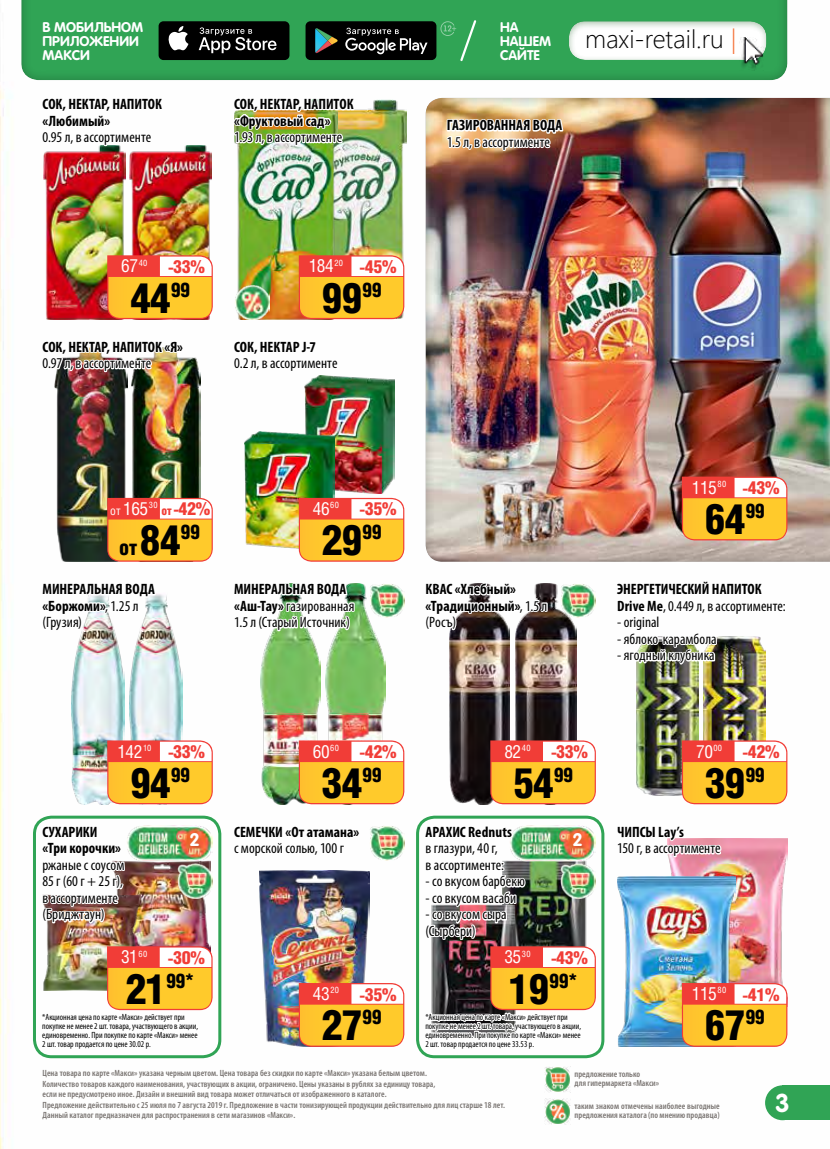
<style>
.page{position:relative;width:830px;height:1149px;background:#fff}
.page>*{position:absolute;margin:0;border:0;box-sizing:border-box;transform-origin:0 0}
.t1{font:900 42px "Helios Cond";letter-spacing:-.03em;color:#000}
.t2{font:300 25.5px "Segoe UI";color:#000}
.t3{font:700 25.5px "Rotonda C";color:#fff}
.t4{font:900 21px "Helios Cond";color:#000}
.t5{font:900 20.1px "Helios Cond";color:#000}
.t6{font:900 18px "Helios Cond";letter-spacing:-.02em;color:#f13d37}
.t7{font:700 18px "Rotonda C";color:#fff}
.t8{font:condensed 15px/16.5px "Myriad Pro";letter-spacing:.005em;color:#000}
.t9{font:700 condensed 15px/16.5px "Myriad Pro";color:#000}
.t10{font:700 13.8px/14px "Rotonda C";color:#fff}
.t11{font:600 condensed 9px/10.5px "Myriad Pro";letter-spacing:.005em;color:#787370}
.t12{font:condensed 9px/9px "Myriad Pro";color:#000}
.s1{color:#f57238}
.s2{font-family:"Helios Cond C";font-weight:400;font-size:12px}
.s3{font-family:"Helios Cond C";font-weight:400;color:#fff}
.s4{font-family:"Helios Cond C";font-weight:400;font-size:12px;color:#fff}
.s5{font-size:12px}
.s6{font-size:42px}
.s7{font-weight:400}
.s8{font-weight:700}
</style>
<div class="page">
<img style="left:0;top:89px;width:829px;height:1059px">
<div style="left:782px;top:1084px;width:47px;height:35px;background:#30a455"></div>
<div style="left:8px;top:0;width:791px;height:90px;background:#000;opacity:.3"></div>
<div style="left:158px;top:21px;width:131px;height:39px;background:#000;border-radius:5px"></div>
<svg style="left:198px;top:27px;width:78px;height:26px"></svg>
<div style="left:305px;top:21px;width:131px;height:39px;background:#000;border-radius:5px"></div>
<svg style="left:315px;top:28px;width:22px;height:26px"></svg>
<svg style="left:345px;top:28px;width:82px;height:26px"></svg>
<div style="left:554px;top:11px;width:223px;height:51px;background:#346e39;opacity:.5"></div>
<img style="left:739px;top:38px;width:23px;height:32px">
<svg style="left:440px;top:18px;width:37px;height:45px;background:#3faa61"></svg>
<img style="left:337px;top:100px;width:69px;height:219px">
<img style="left:304px;top:384px;width:90px;height:109px">
<img style="left:244px;top:431px;width:90px;height:66px">
<div style="left:412px;top:88px;width:417px;height:473px;background:#000;opacity:.3"></div>
<img style="left:702px;top:684px;width:62px;height:56px">
<img style="left:636px;top:684px;width:62px;height:56px">
<img style="left:132px;top:384px;width:69px;height:70px">
<img style="left:54px;top:384px;width:73px;height:70px">
<img style="left:234px;top:158px;width:103px;height:97px">
<img style="left:232px;top:67px;width:125px;height:91px">
<svg style="left:232px;top:255px;width:172px;height:129px"></svg>
<img style="left:44px;top:158px;width:81px;height:97px">
<img style="left:129px;top:145px;width:82px;height:110px">
<svg style="left:40px;top:0;width:148px;height:158px"></svg>
<img style="left:41px;top:255px;width:172px;height:129px">
<img style="left:259px;top:870px;width:111px;height:176px">
<svg style="left:298px;top:982px;width:106px;height:64px;background:#f9b250"></svg>
<img style="left:129px;top:651px;width:53px;height:89px">
<img style="left:71px;top:651px;width:54px;height:89px">
<img style="left:40px;top:454px;width:173px;height:197px">
<img style="left:325px;top:640px;width:60px;height:40px">
<img style="left:260px;top:640px;width:60px;height:40px">
<img style="left:232px;top:497px;width:172px;height:143px">
<img style="left:232px;top:680px;width:172px;height:189px">
<img style="left:369px;top:583px;width:35px;height:34px">
<img style="left:515px;top:583px;width:61px;height:157px">
<img style="left:449px;top:640px;width:60px;height:100px">
<svg style="left:423px;top:552px;width:125px;height:88px"></svg>
<img style="left:560px;top:583px;width:35px;height:34px">
<img style="left:445px;top:89px;width:119px;height:74px">
<img style="left:614px;top:476px;width:173px;height:208px">
<div style="left:33px;top:815px;width:188px;height:242px;border:3px solid #30a455;border-radius:17px"></div>
<img style="left:234px;top:284px;width:35px;height:35px">
<img style="left:422px;top:740px;width:365px;height:396px">
<img style="left:39px;top:740px;width:174px;height:323px">
<h3 class="t10" style="left:500px;top:20px;width:52px">НА<br>НАШЕМ<br>САЙТЕ</h3>
<h3 class="t10" style="left:43px;top:20px;width:102px">В МОБИЛЬНОМ<br>ПРИЛОЖЕНИИ<br>МАКСИ</h3>
<h2 class="t2" style="left:584px;top:18px;width:153px">maxi-retail.ru <span class="s1">|</span></h2>
<h3 class="t9" style="left:43px;top:95px;width:121px">СОК, НЕКТАР, НАПИТОК «Любимый»</h3>
<h3 class="t8" style="left:43px;top:129px;width:110px">0.95 л, в ассортименте</h3>
<h3 class="t9" style="left:234px;top:95px;width:121px">СОК, НЕКТАР, НАПИТОК «Фруктовый сад»</h3>
<h3 class="t8" style="left:234px;top:129px;width:110px">1.93 л, в ассортименте</h3>
<h3 class="t9" style="left:446px;top:117px;width:117px">ГАЗИРОВАННАЯ ВОДА</h3>
<h3 class="t8" style="left:446px;top:133px;width:104px">1.5 л, в ассортименте</h3>
<h3 class="t6" style="left:120px;top:256px;width:86px"><span class="s2">.</span><span class="s3">67</span><sup>40</sup> -33%</h3>
<h3 class="t6" style="left:307px;top:256px;width:90px"><span class="s2">.</span><span class="s3">184</span><sup>20</sup> -45%</h3>
<h1 class="t1" style="left:130px;top:273px;width:62px">44<sup>99</sup></h1>
<h1 class="t1" style="left:321px;top:273px;width:62px">99<sup>99</sup></h1>
<h3 class="t9" style="left:43px;top:338px;width:142px">СОК, НЕКТАР, НАПИТОК «Я»</h3>
<h3 class="t8" style="left:43px;top:355px;width:110px">0.97 л, в ассортименте</h3>
<h3 class="t9" style="left:234px;top:338px;width:83px">СОК, НЕКТАР J-7</h3>
<h3 class="t8" style="left:234px;top:355px;width:105px">0.2 л, в ассортименте</h3>
<h3 class="t6" style="left:690px;top:477px;width:90px"><span class="s2">.</span><span class="s3">115</span><sup>80</sup> -43%</h3>
<h3 class="t6" style="left:110px;top:498px;width:102px"><span class="s4">от</span> <span class="s2">.</span><span class="s3">165</span><sup>30</sup> <span class="s5">от</span> -42%</h3>
<h3 class="t4" style="left:119px;top:535px;width:82px">от <span class="s6">84</span><sup>99</sup></h3>
<h3 class="t6" style="left:312px;top:498px;width:86px"><span class="s2">.</span><span class="s3">46</span><sup>60</sup> -35%</h3>
<h1 class="t1" style="left:321px;top:516px;width:62px">29<sup>99</sup></h1>
<h1 class="t1" style="left:704px;top:494px;width:62px">64<sup>99</sup></h1>
<h3 class="t9" style="left:43px;top:580px;width:114px">МИНЕРАЛЬНАЯ ВОДА «Боржоми»<span class="s7">, 1.25 л (Грузия)</span></h3>
<h3 class="t8" style="left:234px;top:580px;width:122px"><span class="s8">МИНЕРАЛЬНАЯ ВОДА «Аш-Тау»</span> газированная<br>1.5 л (Старый Источник)</h3>
<h3 class="t9" style="left:425px;top:580px;width:123px">КВАС «Хлебный» «Традиционный»<span class="s7">, 1.5 л (Росъ)</span></h3>
<h3 class="t9" style="left:617px;top:580px;width:170px">ЭНЕРГЕТИЧЕСКИЙ НАПИТОК<br>Drive Me<span class="s7">, 0.449 л, в ассортименте:</span></h3>
<h3 class="t8" style="left:617px;top:613px;width:44px">- original</h3>
<h3 class="t8" style="left:617px;top:630px;width:101px">- яблоко-карамбола</h3>
<h3 class="t8" style="left:617px;top:646px;width:99px">- ягодный клубника</h3>
<h3 class="t6" style="left:116px;top:741px;width:90px"><span class="s2">.</span><span class="s3">142</span><sup>10</sup> -33%</h3>
<h3 class="t6" style="left:312px;top:741px;width:86px"><span class="s2">.</span><span class="s3">60</span><sup>60</sup> -42%</h3>
<h3 class="t6" style="left:503px;top:741px;width:86px"><span class="s2">.</span><span class="s3">82</span><sup>40</sup> -33%</h3>
<h3 class="t6" style="left:694px;top:741px;width:86px"><span class="s2">.</span><span class="s3">70</span><sup>00</sup> -42%</h3>
<h1 class="t1" style="left:130px;top:758px;width:62px">94<sup>99</sup></h1>
<h1 class="t1" style="left:321px;top:758px;width:62px">34<sup>99</sup></h1>
<h1 class="t1" style="left:513px;top:758px;width:62px">54<sup>99</sup></h1>
<h1 class="t1" style="left:704px;top:758px;width:62px">39<sup>99</sup></h1>
<h3 class="t9" style="left:42px;top:823px;width:80px">СУХАРИКИ «Три корочки»</h3>
<h3 class="t8" style="left:42px;top:856px;width:84px">ржаные с соусом<br>85 г (60 г + 25 г), в ассортименте (Бриджтаун)</h3>
<h3 class="t7" style="left:189px;top:829px;width:12px">2</h3>
<h3 class="t9" style="left:234px;top:823px;width:127px">СЕМЕЧКИ «От атамана»</h3>
<h3 class="t8" style="left:234px;top:839px;width:111px">с морской солью, 100 г</h3>
<h3 class="t9" style="left:425px;top:823px;width:88px">АРАХИС Rednuts</h3>
<h3 class="t8" style="left:425px;top:839px;width:80px">в глазури, 40 г, в ассортименте:</h3>
<h3 class="t8" style="left:425px;top:872px;width:101px">- со вкусом барбекю</h3>
<h3 class="t8" style="left:425px;top:889px;width:92px">- со вкусом васаби</h3>
<h3 class="t8" style="left:425px;top:905px;width:82px">- со вкусом сыра (Сырбери)</h3>
<h3 class="t7" style="left:572px;top:829px;width:12px">2</h3>
<h3 class="t9" style="left:617px;top:823px;width:68px">ЧИПСЫ Lay’s</h3>
<h3 class="t8" style="left:617px;top:839px;width:105px">150 г, в ассортименте</h3>
<h3 class="t6" style="left:120px;top:946px;width:86px"><span class="s2">.</span><span class="s3">31</span><sup>60</sup> -30%</h3>
<h3 class="t6" style="left:503px;top:946px;width:86px"><span class="s2">.</span><span class="s3">35</span><sup>30</sup> -43%</h3>
<h3 class="t5" style="left:125px;top:968px;width:71px"><span class="s6">21</span>99*</h3>
<h3 class="t6" style="left:312px;top:983px;width:86px"><span class="s2">.</span><span class="s3">43</span><sup>20</sup> -35%</h3>
<h3 class="t5" style="left:508px;top:968px;width:71px"><span class="s6">19</span>99*</h3>
<h3 class="t6" style="left:690px;top:983px;width:90px"><span class="s2">.</span><span class="s3">115</span><sup>80</sup> -41%</h3>
<p class="t12" style="left:42px;top:1011px;width:157px">*Акционная цена по карте «Макси» действует при покупке не менее 2 шт. товара, участвующего в акции, единовременно. При покупке по карте «Макси» менее 2 шт. товар продается по цене 30.02 р.</p>
<h1 class="t1" style="left:321px;top:1000px;width:62px">27<sup>99</sup></h1>
<p class="t12" style="left:425px;top:1011px;width:157px">*Акционная цена по карте «Макси» действует при покупке не менее 2 шт. товара, участвующего в акции, единовременно. При покупке по карте «Макси» менее 2 шт. товар продается по цене 33.53 р.</p>
<h1 class="t1" style="left:704px;top:1000px;width:62px">67<sup>99</sup></h1>
<p class="t11" style="left:43px;top:1067px;width:464px">Цена товара по карте «Макси» указана черным цветом. Цена товара без скидки по карте «Макси» указана белым цветом.<br>Количество товаров каждого наименования, участвующих в акции, ограничено. Цены указаны в рублях за единицу товара,<br>если не предусмотрено иное. Дизайн и внешний вид товара может отличаться от изображенного в каталоге.<br>Предложение действительно с 25 июля по 7 августа 2019 г. Предложение в части тонизирующей продукции действительно для лиц старше 18 лет.<br>Данный каталог предназначен для распространения в сети магазинов «Макси».</p>
<p class="t11" style="left:574px;top:1068px;width:86px;line-height:9px">предложение только<br>для гипермаркета «Макси»</p>
<p class="t11" style="left:574px;top:1101px;width:147px;line-height:9px">таким знаком отмечены наиболее выгодные предложения каталога (по мнению продавца)</p>
<h2 class="t3" style="left:774px;top:1087px;width:16px">3</h2>
</div>
